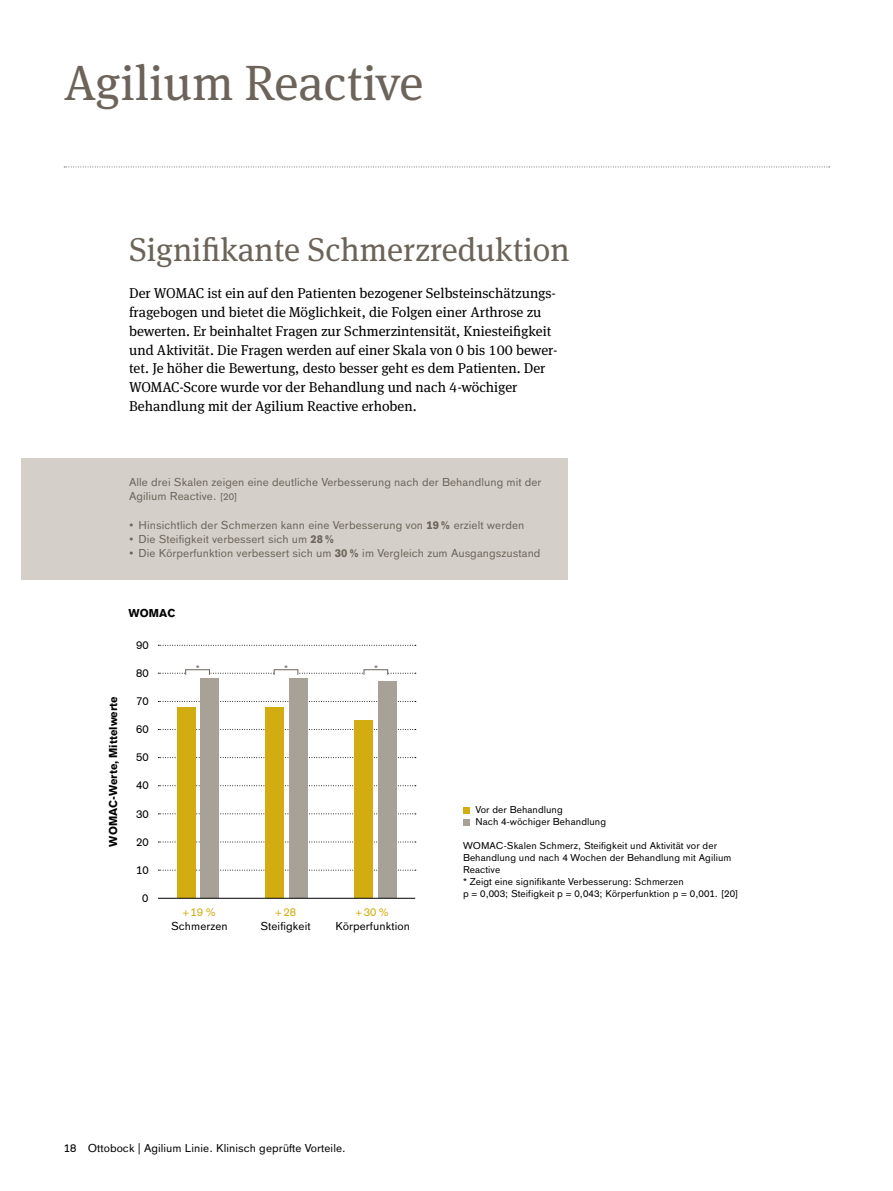
<style>
.page{position:relative;width:893px;height:1191px;background:#fff}
.page>*{position:absolute;margin:0;border:0;box-sizing:border-box;transform-origin:0 0}
.t1{font:49.5px "OBO Serif";color:#6c645a}
.t2{font:33px "OBO Serif";color:#6c645a}
.t3{font:14.25px/18.8px "OBO Serif";color:#000}
.t4{font:11.25px/14.2px "OBO Sans";letter-spacing:.005em;color:#6c645a}
.t5{font:11.25px "OBO Sans";letter-spacing:.005em;color:#000}
.t6{font:700 11.25px "OBO Sans";color:#000}
.t7{font:11.25px "OBO Sans";color:#d2ac11}
.t8{font:9.75px/12px "OBO Sans";letter-spacing:.005em;color:#000}
.t9{font:9.75px "OBO Sans";color:#6c645a}
.s1{font-size:9.75px}
.s2{font-weight:700}
</style>
<div class="page">
<div style="left:21px;top:458px;width:547px;height:121px;background:#d4d0c9"></div>
<svg style="left:158px;top:841px;width:258px;height:1px"></svg>
<svg style="left:158px;top:813px;width:258px;height:1px"></svg>
<svg style="left:158px;top:869px;width:258px;height:1px"></svg>
<svg style="left:158px;top:785px;width:258px;height:1px"></svg>
<svg style="left:158px;top:757px;width:258px;height:1px"></svg>
<svg style="left:158px;top:729px;width:258px;height:1px"></svg>
<svg style="left:158px;top:701px;width:258px;height:1px"></svg>
<svg style="left:158px;top:673px;width:258px;height:1px"></svg>
<svg style="left:158px;top:645px;width:258px;height:1px"></svg>
<div style="left:200px;top:678px;width:19px;height:220px;background:#a8a198"></div>
<div style="left:289px;top:678px;width:19px;height:220px;background:#a8a198"></div>
<div style="left:378px;top:681px;width:19px;height:217px;background:#a8a198"></div>
<div style="left:177px;top:708px;width:18px;height:190px;background:#d2ac11"></div>
<div style="left:266px;top:708px;width:18px;height:190px;background:#d2ac11"></div>
<div style="left:354px;top:720px;width:19px;height:178px;background:#d2ac11"></div>
<hr style="left:158px;top:898px;width:257px;height:1px;background:#000">
<div style="left:463px;top:806px;width:7px;height:7px;background:#d2ac11"></div>
<div style="left:463px;top:818px;width:7px;height:7px;background:#a8a198"></div>
<svg style="left:185px;top:669px;width:25px;height:6px"></svg>
<svg style="left:274px;top:669px;width:24px;height:6px"></svg>
<svg style="left:364px;top:669px;width:24px;height:6px"></svg>
<svg style="left:64px;top:167px;width:766px;height:1px"></svg>
<h1 class="t1" style="left:64px;top:54px;width:361px">Agilium Reactive</h1>
<h2 class="t2" style="left:129px;top:230px;width:442px">Signifikante Schmerzreduktion</h2>
<p class="t3" style="left:129px;top:284px;width:430px">Der WOMAC ist ein auf den Patienten bezogener Selbsteinschätzungs&shy;fragebogen und bietet die Möglichkeit, die Folgen einer Arthrose zu bewerten. Er beinhaltet Fragen zur Schmerzintensität, Kniesteifigkeit und Aktivität. Die Fragen werden auf einer Skala von 0 bis 100 bewer&shy;tet. Je höher die Bewertung, desto besser geht es dem Patienten. Der WOMAC-Score wurde vor der Behandlung und nach 4-wöchiger Behandlung mit der Agilium Reactive erhoben.</p>
<p class="t4" style="left:129px;top:475px;width:414px">Alle drei Skalen zeigen eine deutliche Verbesserung nach der Behandlung mit der<br>Agilium Reactive. <span class="s1">[20]</span></p>
<p class="t4" style="left:129px;top:517px;width:397px">• Hinsichtlich der Schmerzen kann eine Verbesserung von <span class="s2">19%</span> erzielt werden</p>
<p class="t4" style="left:129px;top:532px;width:207px">• Die Steifigkeit verbessert sich um <span class="s2">28%</span></p>
<p class="t4" style="left:129px;top:546px;width:413px">• Die Körperfunktion verbessert sich um <span class="s2">30%</span> im Vergleich zum Ausgangszustand</p>
<p class="t6" style="left:129px;top:606px;width:48px">WOMAC</p>
<p class="t6" style="left:107px;top:846px;width:152px;rotate:-90deg">WOMAC-Werte, Mittelwerte</p>
<p class="t5" style="left:136px;top:638px;width:14px">90</p>
<p class="t5" style="left:136px;top:666px;width:14px">80</p>
<p class="t5" style="left:136px;top:694px;width:14px">70</p>
<p class="t5" style="left:136px;top:722px;width:14px">60</p>
<p class="t5" style="left:136px;top:751px;width:14px">50</p>
<p class="t5" style="left:136px;top:779px;width:14px">40</p>
<p class="t5" style="left:136px;top:807px;width:14px">30</p>
<p class="t5" style="left:136px;top:835px;width:14px">20</p>
<p class="t5" style="left:136px;top:863px;width:14px">10</p>
<p class="t5" style="left:142px;top:891px;width:8px">0</p>
<p class="t9" style="left:196px;top:663px;width:5px">*</p>
<p class="t9" style="left:284px;top:663px;width:5px">*</p>
<p class="t9" style="left:374px;top:663px;width:5px">*</p>
<p class="t7" style="left:182px;top:905px;width:36px">+19%</p>
<p class="t5" style="left:171px;top:920px;width:58px">Schmerzen</p>
<p class="t7" style="left:275px;top:905px;width:22px">+28</p>
<p class="t5" style="left:260px;top:920px;width:52px">Steifigkeit</p>
<p class="t7" style="left:355px;top:905px;width:36px">+30%</p>
<p class="t5" style="left:335px;top:920px;width:76px">Körperfunktion</p>
<p class="t8" style="left:475px;top:804px;width:132px">Vor der Behandlung<br>Nach 4-wöchiger Behandlung</p>
<p class="t8" style="left:463px;top:840px;width:277px">WOMAC-Skalen Schmerz, Steifigkeit und Aktivität vor der Behandlung und nach 4 Wochen der Behandlung mit Agilium Reactive<br>* Zeigt eine signifikante Verbesserung: Schmerzen<br>p = 0,003; Steifigkeit p = 0,043; Körperfunktion p = 0,001. [20]</p>
<p class="t5" style="left:64px;top:1141px;width:283px">18 Ottobock | Agilium Linie. Klinisch geprüfte Vorteile.</p>
</div>
